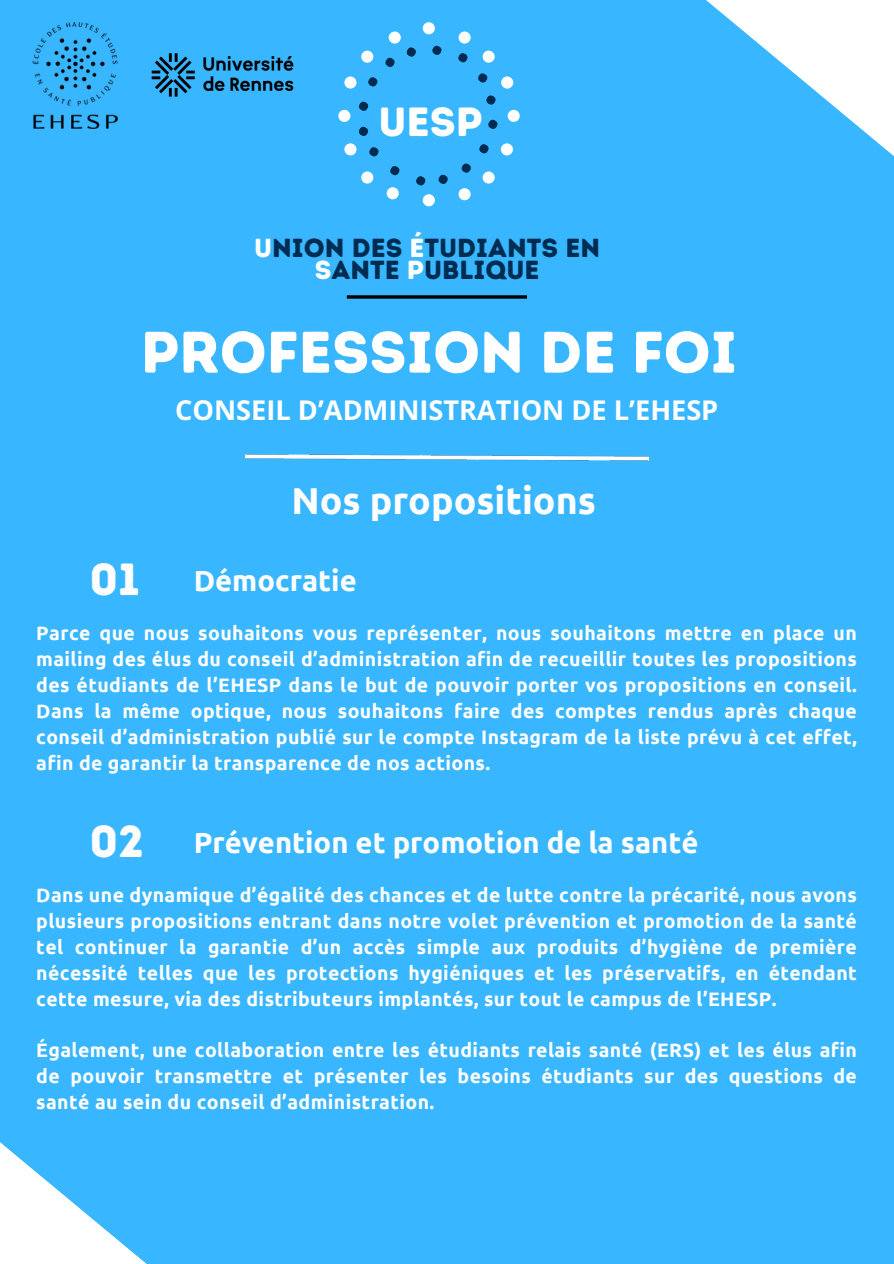
<style>
.page{position:relative;width:894px;height:1264px;background:#fff}
.page>*{position:absolute;margin:0;border:0;box-sizing:border-box;transform-origin:0 0}
.t1{font:58.35px "Intro Rust Base";color:#fff}
.t2{font:45px "Intro Rust Base";color:#fdfdfd}
.t3{font:44.85px "Intro Rust Base";color:#fdfdfd}
.t4{font:40.8px "Intro Rust Base";color:#fff}
.t5{font:700 37.5px "Ubuntu";color:#fdfdfd}
.t6{font:700 29.25px "Ubuntu";color:#fdfdfd}
.t7{font:700 27.15px "Open Sans";color:#fff}
.t8{font:26.1px/22.5px "Intro Rust Base";color:#002c52;text-align:center}
.t9{font:700 19.5px/25.8px "Ubuntu";letter-spacing:.02em;color:#fdfdfd;text-align:justify}
.s1{color:#fff}
</style>
<div class="page">
<div style="left:0;top:0;width:893px;height:1263px;background:#38b6ff"></div>
<img style="left:245px;top:454px;width:403px;height:7px">
<div style="left:388px;top:31px;width:12px;height:13px;background:#fff;border-radius:50%"></div>
<div style="left:361px;top:51px;width:12px;height:12px;background:#fff;border-radius:50%"></div>
<div style="left:344px;top:76px;width:12px;height:13px;background:#fff;border-radius:50%"></div>
<div style="left:338px;top:110px;width:12px;height:12px;background:#fff;border-radius:50%"></div>
<div style="left:344px;top:143px;width:12px;height:12px;background:#fff;border-radius:50%"></div>
<div style="left:361px;top:171px;width:12px;height:13px;background:#fff;border-radius:50%"></div>
<div style="left:386px;top:187px;width:12px;height:12px;background:#fff;border-radius:50%"></div>
<div style="left:422px;top:194px;width:13px;height:12px;background:#fff;border-radius:50%"></div>
<div style="left:458px;top:188px;width:12px;height:12px;background:#fff;border-radius:50%"></div>
<div style="left:482px;top:171px;width:12px;height:13px;background:#fff;border-radius:50%"></div>
<div style="left:500px;top:143px;width:13px;height:12px;background:#fff;border-radius:50%"></div>
<div style="left:507px;top:110px;width:12px;height:12px;background:#fff;border-radius:50%"></div>
<div style="left:501px;top:76px;width:12px;height:13px;background:#fff;border-radius:50%"></div>
<div style="left:482px;top:51px;width:12px;height:12px;background:#fff;border-radius:50%"></div>
<div style="left:458px;top:31px;width:12px;height:13px;background:#fff;border-radius:50%"></div>
<div style="left:422px;top:22px;width:13px;height:12px;background:#fff;border-radius:50%"></div>
<svg style="left:431px;top:45px;width:11px;height:11px"></svg>
<svg style="left:406px;top:47px;width:10px;height:10px"></svg>
<svg style="left:384px;top:57px;width:11px;height:11px"></svg>
<svg style="left:367px;top:77px;width:11px;height:10px"></svg>
<svg style="left:358px;top:101px;width:11px;height:11px"></svg>
<svg style="left:358px;top:126px;width:10px;height:11px"></svg>
<svg style="left:368px;top:146px;width:11px;height:11px"></svg>
<svg style="left:389px;top:165px;width:11px;height:11px"></svg>
<svg style="left:415px;top:175px;width:11px;height:11px"></svg>
<svg style="left:437px;top:174px;width:11px;height:11px"></svg>
<svg style="left:461px;top:163px;width:10px;height:10px"></svg>
<svg style="left:478px;top:143px;width:11px;height:11px"></svg>
<svg style="left:487px;top:119px;width:11px;height:11px"></svg>
<svg style="left:485px;top:95px;width:11px;height:10px"></svg>
<svg style="left:477px;top:73px;width:11px;height:10px"></svg>
<svg style="left:457px;top:52px;width:11px;height:11px"></svg>
<svg style="left:347px;top:295px;width:180px;height:4px"></svg>
<img style="left:33px;top:22px;width:84px;height:106px">
<img style="left:135px;top:35px;width:175px;height:79px">
<h1 class="t4" style="left:378px;top:97px;width:106px">UESP</h1>
<h5 class="t8" style="left:254px;top:236px;width:347px"><span class="s1">U</span>NION DES <span class="s1">É</span>TUDIANTS EN<br><span class="s1">S</span>ANTE <span class="s1">P</span>UBLIQUE</h5>
<p class="t1" style="left:141px;top:317px;width:597px">PROFESSION DE FOI</p>
<p class="t7" style="left:175px;top:391px;width:544px">CONSEIL D’ADMINISTRATION DE L’EHESP</p>
<h2 class="t5" style="left:291px;top:479px;width:306px">Nos propositions</h2>
<p class="t2" style="left:89px;top:552px;width:52px">01</p>
<h3 class="t6" style="left:194px;top:563px;width:164px">Démocratie</h3>
<p class="t9" style="left:36px;top:620px;width:821px">Parce que nous souhaitons vous représenter, nous souhaitons mettre en place un mailing des élus du conseil d’administration afin de recueillir toutes les propositions des étudiants de l’EHESP dans le but de pouvoir porter vos propositions en conseil.<br>Dans la même optique, nous souhaitons faire des comptes rendus après chaque conseil d’administration publié sur le compte Instagram de la liste prévu à cet effet, afin de garantir la transparence de nos actions.</p>
<p class="t3" style="left:89px;top:814px;width:56px">02</p>
<h3 class="t6" style="left:194px;top:825px;width:506px">Prévention et promotion de la santé</h3>
<p class="t9" style="left:36px;top:881px;width:821px">Dans une dynamique d’égalité des chances et de lutte contre la précarité, nous avons plusieurs propositions entrant dans notre volet prévention et promotion de la santé tel continuer la garantie d’un accès simple aux produits d’hygiène de première nécessité telles que les protections hygiéniques et les préservatifs, en étendant cette mesure, via des distributeurs implantés, sur tout le campus de l’EHESP.</p>
<p class="t9" style="left:36px;top:1037px;width:821px">Également, une collaboration entre les étudiants relais santé (ERS) et les élus afin de pouvoir transmettre et présenter les besoins étudiants sur des questions de santé au sein du conseil d’administration.</p>
</div>
